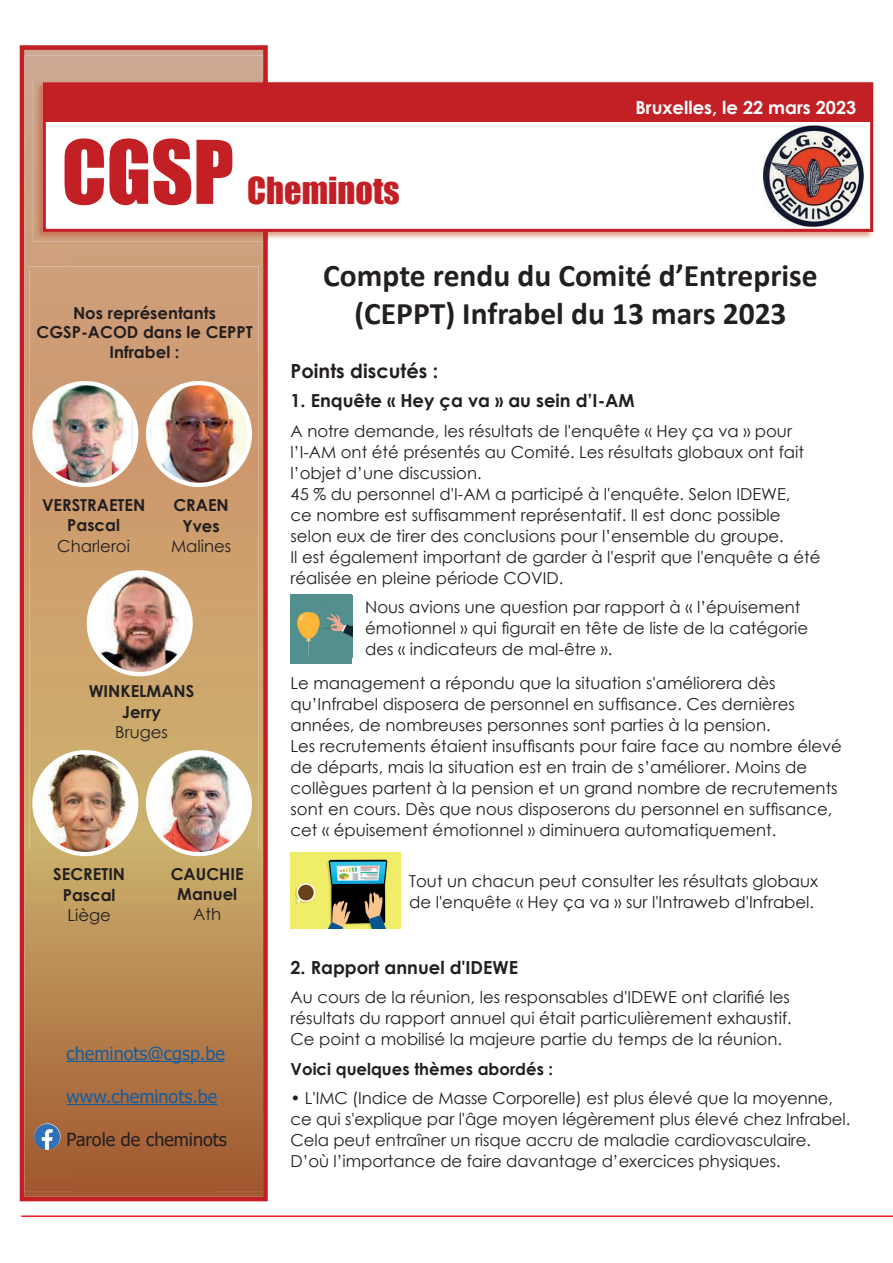
<style>
.page{position:relative;width:893px;height:1263px;background:#fff}
.page>*{position:absolute;margin:0;border:0;box-sizing:border-box;transform-origin:0 0}
.t1{font:81px "Impact";color:#c22025}
.t2{font:34.2px "Impact";color:#c22025}
.t3{font:700 31.5px/37.5px "Calibri";color:#231f20;text-align:center}
.t4{font:700 19.5px "Century Gothic";color:#231f20}
.t5{font:700 18px "Century Gothic";color:#231f20}
.t6{font:18px "Tahoma";color:#175d9e}
.t7{font:700 18px "Century Gothic";color:#fff}
.t8{font:18px "Tahoma";color:#231f20}
.t9{font:16.5px/21px "Century Gothic";color:#231f20}
.t10{font:700 16.5px/20.5px "Century Gothic";color:#231f20;text-align:center}
</style>
<div class="page">
<svg style="left:20px;top:45px;width:248px;height:1156px;background:#c13937"></svg>
<div style="left:24px;top:56px;width:239px;height:51px;background:#cda892"></div>
<img style="left:24px;top:107px;width:48px;height:1084px">
<img style="left:72px;top:241px;width:191px;height:72px">
<img style="left:216px;top:313px;width:47px;height:878px">
<div style="left:72px;top:1168px;width:144px;height:23px;background:#a25930"></div>
<img style="left:263px;top:56px;width:1px;height:1135px">
<img style="left:30px;top:267px;width:229px;height:901px">
<img style="left:133px;top:291px;width:30px;height:35px">
<img style="left:33px;top:79px;width:841px;height:162px">
<img style="left:263px;top:79px;width:1px;height:162px">
<svg style="left:43px;top:82px;width:830px;height:150px"></svg>
<img style="left:62px;top:122px;width:696px;height:101px">
<div style="left:509px;top:84px;width:363px;height:38px;background:#c22025"></div>
<div style="left:44px;top:84px;width:465px;height:38px;background:#c22025"></div>
<img style="left:764px;top:125px;width:99px;height:101px">
<hr style="left:67px;top:1061px;width:158px;height:1px;background:#175d9e">
<hr style="left:67px;top:1104px;width:150px;height:1px;background:#175d9e">
<img style="left:34px;top:1123px;width:26px;height:27px;border-radius:13px">
<hr style="left:21px;top:1215px;width:872px;height:2px;background:#ee1d23">
<img style="left:34px;top:383px;width:102px;height:102px;border-radius:51px">
<div style="left:32px;top:381px;width:106px;height:106px;border:4px solid #fff;border-radius:50%"></div>
<img style="left:148px;top:383px;width:102px;height:102px;border-radius:51px">
<div style="left:146px;top:381px;width:106px;height:106px;border:4px solid #fff;border-radius:50%"></div>
<img style="left:89px;top:572px;width:102px;height:102px;border-radius:51px">
<div style="left:87px;top:570px;width:106px;height:106px;border:4px solid #fff;border-radius:50%"></div>
<img style="left:34px;top:752px;width:102px;height:102px;border-radius:51px">
<div style="left:32px;top:750px;width:106px;height:106px;border:4px solid #fff;border-radius:50%"></div>
<img style="left:148px;top:752px;width:102px;height:102px;border-radius:51px">
<div style="left:146px;top:750px;width:106px;height:106px;border:4px solid #fff;border-radius:50%"></div>
<div style="left:290px;top:595px;width:62px;height:69px;background:#538f8e"></div>
<img style="left:297px;top:611px;width:55px;height:44px">
<img style="left:291px;top:853px;width:110px;height:76px">
<h1 class="t1" style="left:62px;top:109px;width:174px">CGSP</h1>
<h2 class="t2" style="left:247px;top:164px;width:154px">Cheminots</h2>
<p class="t7" style="left:635px;top:94px;width:222px">Bruxelles, le 22 mars 2023</p>
<p class="t10" style="left:36px;top:302px;width:218px;line-height:19.8px">Nos représentants<br>CGSP-ACOD dans le CEPPT<br>Infrabel :</p>
<p class="t10" style="left:42px;top:494px;width:105px">VERSTRAETEN<br>Pascal</p>
<p class="t9" style="left:57px;top:535px;width:74px">Charleroi</p>
<p class="t10" style="left:173px;top:494px;width:57px">CRAEN<br>Yves</p>
<p class="t9" style="left:171px;top:535px;width:62px">Malines</p>
<p class="t10" style="left:89px;top:680px;width:107px">WINKELMANS<br>Jerry</p>
<p class="t9" style="left:115px;top:721px;width:54px">Bruges</p>
<p class="t10" style="left:53px;top:863px;width:73px">SECRETIN<br>Pascal</p>
<p class="t9" style="left:67px;top:905px;width:45px">Liège</p>
<p class="t10" style="left:171px;top:864px;width:74px;line-height:19.5px">CAUCHIE<br>Manuel</p>
<p class="t9" style="left:193px;top:904px;width:29px">Ath</p>
<p class="t6" style="left:67px;top:1041px;width:160px">cheminots@cgsp.be</p>
<p class="t6" style="left:67px;top:1084px;width:152px">www.cheminots.be</p>
<p class="t8" style="left:67px;top:1128px;width:162px">Parole de cheminots</p>
<h3 class="t3" style="left:323px;top:257px;width:496px">Compte rendu du Comité d’Entreprise (CEPPT) Infrabel du 13 mars 2023</h3>
<p class="t4" style="left:291px;top:356px;width:149px">Points discutés :</p>
<p class="t5" style="left:291px;top:387px;width:346px">1. Enquête « Hey ça va » au sein d’I-AM</p>
<p class="t9" style="left:291px;top:420px;width:531px">A notre demande, les résultats de l'enquête « Hey ça va » pour l’I-AM ont été présentés au Comité. Les résultats globaux ont fait l’objet d’une discussion.<br>45 % du personnel d'I-AM a participé à l'enquête. Selon IDEWE,<br>ce nombre est suffisamment représentatif. Il est donc possible selon eux de tirer des conclusions pour l’ensemble du groupe.<br>Il est également important de garder à l'esprit que l'enquête a été réalisée en pleine période COVID.</p>
<p class="t9" style="left:365px;top:596px;width:444px">Nous avions une question par rapport à « l’épuisement émotionnel » qui figurait en tête de liste de la catégorie des « indicateurs de mal-être ».</p>
<p class="t9" style="left:291px;top:672px;width:553px">Le management a répondu que la situation s'améliorera dès qu’Infrabel disposera de personnel en suffisance. Ces dernières années, de nombreuses personnes sont parties à la pension.<br>Les recrutements étaient insuffisants pour faire face au nombre élevé de départs, mais la situation est en train de s’améliorer. Moins de collègues partent à la pension et un grand nombre de recrutements sont en cours. Dès que nous disposerons du personnel en suffisance, cet « épuisement émotionnel » diminuera automatiquement.</p>
<p class="t9" style="left:409px;top:870px;width:410px">Tout un chacun peut consulter les résultats globaux de l'enquête « Hey ça va » sur l'Intraweb d'Infrabel.</p>
<p class="t5" style="left:291px;top:953px;width:229px">2. Rapport annuel d'IDEWE</p>
<p class="t9" style="left:291px;top:986px;width:503px">Au cours de la réunion, les responsables d'IDEWE ont clarifié les résultats du rapport annuel qui était particulièrement exhaustif.<br>Ce point a mobilisé la majeure partie du temps de la réunion.</p>
<p class="t10" style="left:291px;top:1057px;width:264px">Voici quelques thèmes abordés :</p>
<p class="t9" style="left:291px;top:1087px;width:561px">• L'IMC (Indice de Masse Corporelle) est plus élevé que la moyenne, ce qui s'explique par l'âge moyen légèrement plus élevé chez Infrabel.<br>Cela peut entraîner un risque accru de maladie cardiovasculaire.<br>D’où l’importance de faire davantage d’exercices physiques.</p>
</div>
